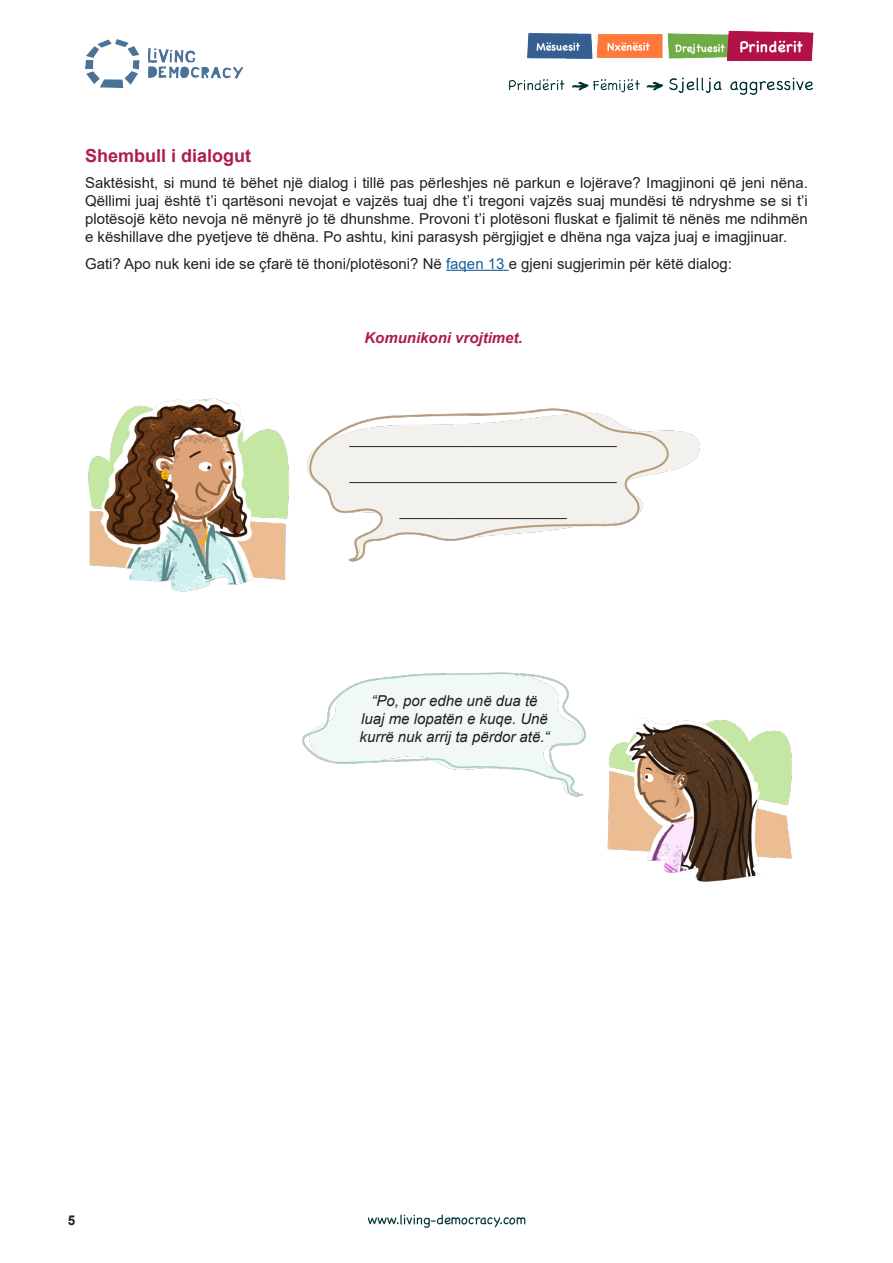
<style>
.page{position:relative;width:893px;height:1263px;background:#fff}
.page>*{position:absolute;margin:0;border:0;box-sizing:border-box;transform-origin:0 0}
.t1{font:700 18px "Arial";color:#ae1d4b}
.t2{font:15px/18px "Arial";color:#231f20;text-align:justify}
.t3{font:italic 15px/18px "Arial";color:#231f20;text-align:center}
.t4{font:italic 700 15px "Arial";color:#ae1d4b}
.t5{font:700 13.5px "Arial";color:#231f20}
.s1{color:#175d9e}
</style>
<div class="page">
<img style="left:85px;top:30px;width:729px;height:1198px">
<hr style="left:446px;top:270px;width:63px;height:1px;background:#175d9e">
<img style="left:85px;top:392px;width:208px;height:203px">
<img style="left:591px;top:691px;width:210px;height:201px">
<img style="left:303px;top:400px;width:405px;height:172px">
<img style="left:295px;top:671px;width:296px;height:135px">
<p class="t1" style="left:85px;top:143px;width:168px">Shembull i dialogut</p>
<p class="t2" style="left:85px;top:174px;width:724px">Saktësisht, si mund të bëhet një dialog i tillë pas përleshjes në parkun e lojërave? Imagjinoni që jeni nëna.<br>Qëllimi juaj është t’i qartësoni nevojat e vajzës tuaj dhe t’i tregoni vajzës suaj mundësi të ndryshme se si t’i plotësojë këto nevoja në mënyrë jo të dhunshme. Provoni t’i plotësoni fluskat e fjalimit të nënës me ndihmën e këshillave dhe pyetjeve të dhëna. Po ashtu, kini parasysh përgjigjet e dhëna nga vajza juaj e imagjinuar.</p>
<p class="t2" style="left:85px;top:254px;width:649px">Gati? Apo nuk keni ide se çfarë të thoni/plotësoni? Në <span class="s1">faqen 13</span> e gjeni sugjerimin për këtë dialog:</p>
<p class="t4" style="left:364px;top:327px;width:160px">Komunikoni vrojtimet.</p>
<p class="t2" style="left:350px;top:429px;width:268px">________________________________</p>
<p class="t2" style="left:350px;top:465px;width:268px">________________________________</p>
<p class="t2" style="left:400px;top:501px;width:168px">____________________</p>
<p class="t3" style="left:359px;top:692px;width:192px">“Po, por edhe unë dua të luaj me lopatën e kuqe. Unë kurrë nuk arrij ta përdor atë.“</p>
<p class="t5" style="left:68px;top:1211px;width:9px">5</p>
</div>
